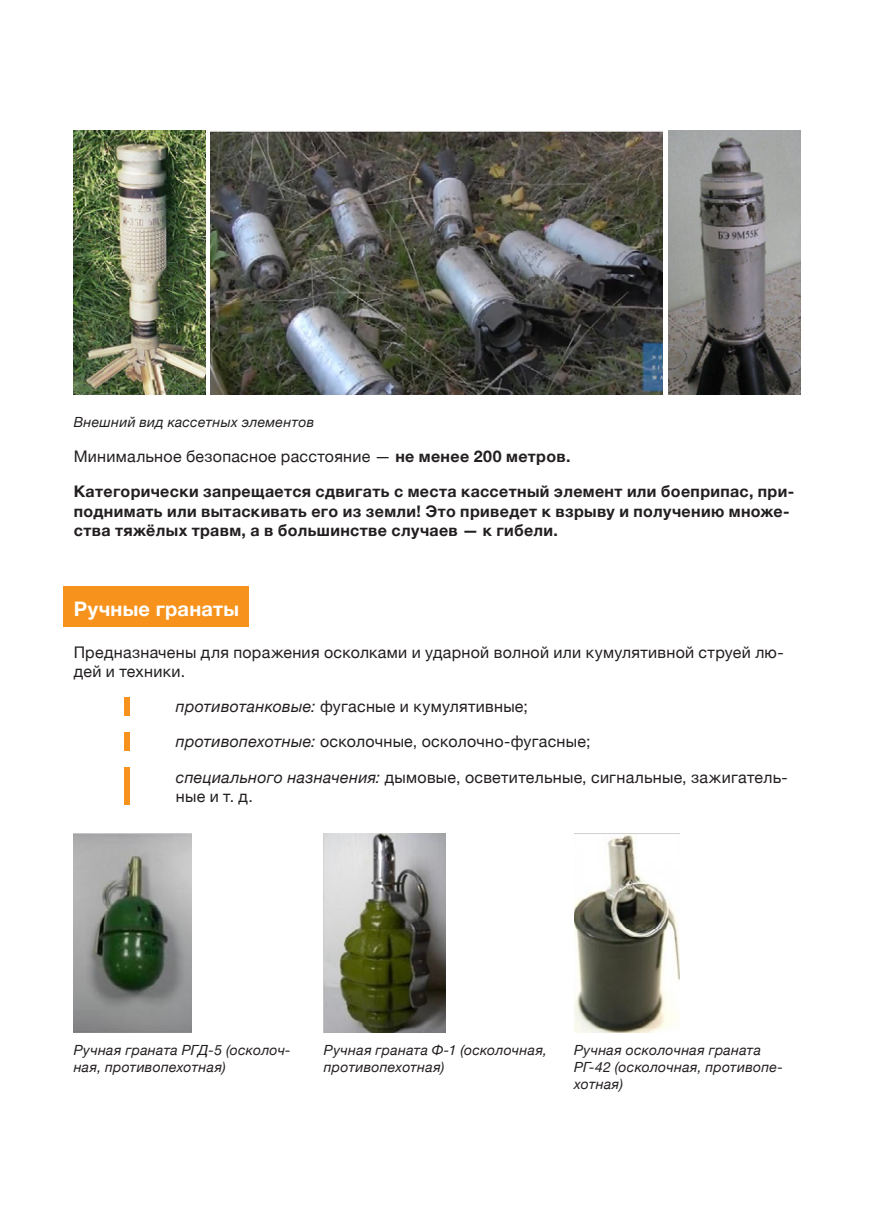
<style>
.page{position:relative;width:874px;height:1225px;background:#fff}
.page>*{position:absolute;margin:0;border:0;box-sizing:border-box;transform-origin:0 0}
.t1{font:700 20px "Helvetica Neue";letter-spacing:.015em;color:#fff}
.t2{font:16px/35.2px "Helvetica Neue";letter-spacing:.02em;color:#231f20}
.t3{font:700 16px/19.2px "Helvetica Neue";letter-spacing:.02em;color:#231f20}
.t4{font:italic 14px/16.8px "Helvetica Neue";letter-spacing:.025em;color:#231f20}
.s1{font-weight:700}
.s2{font-style:italic}
</style>
<div class="page">
<div style="left:64px;top:586px;width:185px;height:41px;background:#f7931d"></div>
<div style="left:124px;top:697px;width:5px;height:18px;background:#f7931d"></div>
<div style="left:124px;top:732px;width:5px;height:19px;background:#f7931d"></div>
<div style="left:124px;top:767px;width:5px;height:38px;background:#f7931d"></div>
<img style="left:74px;top:130px;width:131px;height:264px">
<img style="left:210px;top:130px;width:452px;height:264px">
<img style="left:668px;top:130px;width:131px;height:264px">
<img style="left:74px;top:834px;width:118px;height:198px">
<img style="left:324px;top:834px;width:121px;height:198px">
<img style="left:574px;top:834px;width:105px;height:198px">
<p class="t4" style="left:74px;top:414px;width:242px">Внешний вид кассетных элементов</p>
<p class="t2" style="left:74px;top:440px;width:498px">Минимальное безопасное расстояние — <span class="s1">не менее 200 метров.</span></p>
<p class="t3" style="left:74px;top:482px;width:721px">Категорически запрещается сдвигать с места кассетный элемент или боеприпас, при&shy;поднимать или вытаскивать его из земли! Это приведет к взрыву и получению множе&shy;ства тяжёлых травм, а в большинстве случаев — к гибели.</p>
<p class="t1" style="left:74px;top:593px;width:167px">Ручные гранаты</p>
<p class="t2" style="left:74px;top:643px;width:711px;line-height:19.2px">Предназначены для поражения осколками и ударной волной или кумулятивной струей лю&shy;дей и техники.</p>
<p class="t2" style="left:176px;top:690px;width:613px"><span class="s2">противотанковые:</span> фугасные и кумулятивные;<br><span class="s2">противопехотные:</span> осколочные, осколочно-фугасные;<br><span class="s2">специального назначения:</span> дымовые, осветительные, сигнальные, зажигатель-</p>
<p class="t2" style="left:176px;top:779px;width:78px">ные и т. д.</p>
<p class="t4" style="left:74px;top:1042px;width:218px">Ручная граната РГД-5 (осколоч&shy;ная, противопехотная)</p>
<p class="t4" style="left:324px;top:1042px;width:224px">Ручная граната Ф-1 (осколочная, противопехотная)</p>
<p class="t4" style="left:573px;top:1042px;width:210px">Ручная осколочная граната<br>РГ-42 (осколочная, противопе&shy;хотная)</p>
</div>
